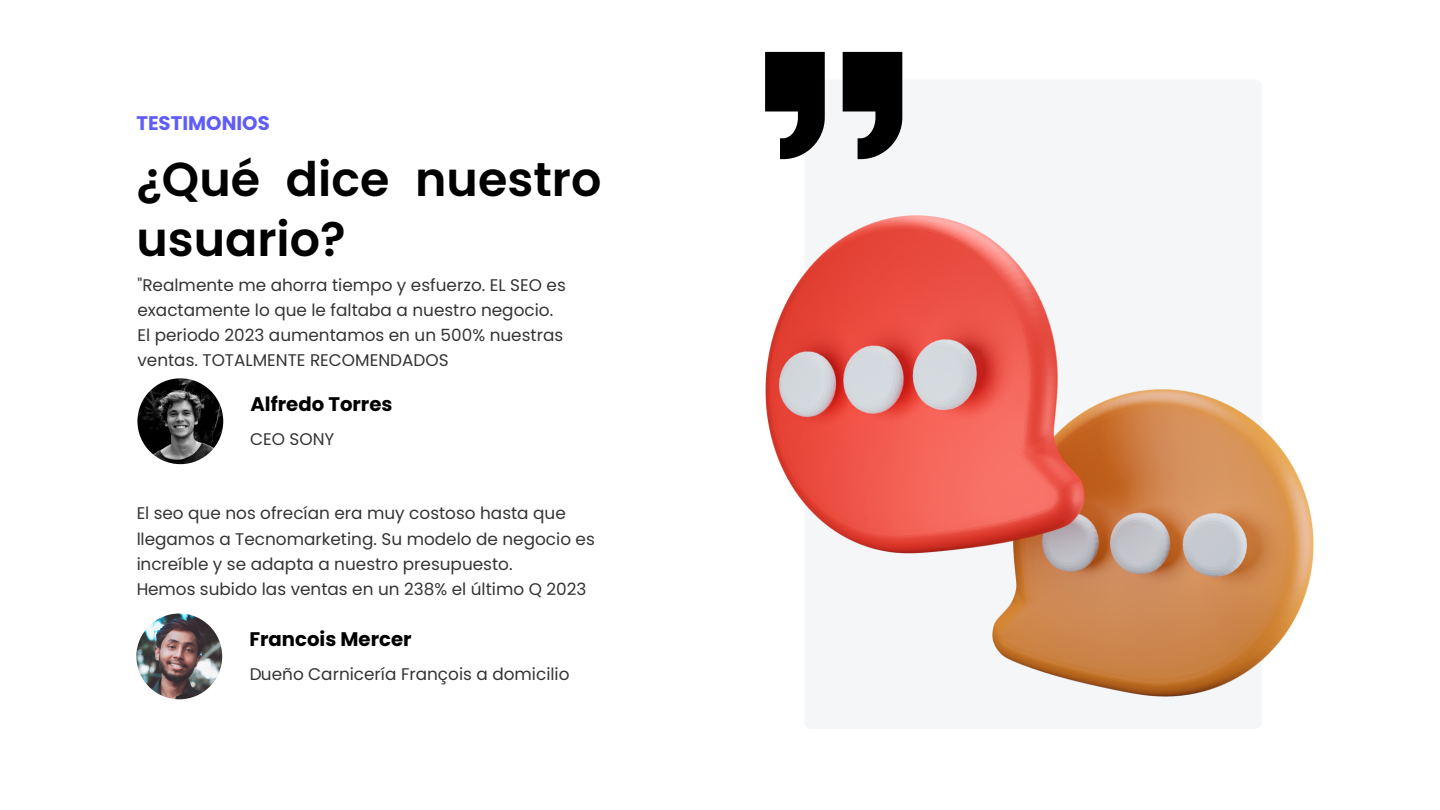
<style>
.page{position:relative;width:1440px;height:810px;background:#fff}
.page>*{position:absolute;margin:0;border:0;box-sizing:border-box;transform-origin:0 0}
.t1{font:600 47.6px/59.4px "Poppins";color:#000}
.t2{font:700 19.7px "Poppins";color:#000}
.t3{font:700 19.7px "Poppins";color:#5f5df8}
.t4{font:16.9px/25.3px "Poppins";color:#000}
</style>
<div class="page">
<div style="left:804px;top:80px;width:458px;height:649px;background:#f5f6f8;border-radius:7px"></div>
<img style="left:137px;top:378px;width:86px;height:86px;border-radius:50%">
<svg style="left:765px;top:52px;width:137px;height:107px"></svg>
<img style="left:136px;top:614px;width:86px;height:85px;border-radius:50%">
<img style="left:765px;top:216px;width:548px;height:480px">
<p class="t3" style="left:136px;top:110px;width:135px">TESTIMONIOS</p>
<p class="t1" style="left:136px;top:150px;width:466px">¿Qué dice nuestro usuario?</p>
<p class="t4" style="left:137px;top:272px;width:430px">"Realmente me ahorra tiempo y esfuerzo. EL SEO es exactamente lo que le faltaba a nuestro negocio.<br>El periodo 2023 aumentamos en un 500% nuestras ventas. TOTALMENTE RECOMENDADOS</p>
<h3 class="t2" style="left:250px;top:390px;width:144px">Alfredo Torres</h3>
<p class="t4" style="left:250px;top:426px;width:86px">CEO SONY</p>
<p class="t4" style="left:136px;top:501px;width:460px">El seo que nos ofrecían era muy costoso hasta que llegamos a Tecnomarketing. Su modelo de negocio es increíble y se adapta a nuestro presupuesto.<br>Hemos subido las ventas en un 238% el último Q 2023</p>
<h4 class="t2" style="left:249px;top:626px;width:164px">Francois Mercer</h4>
<p class="t4" style="left:249px;top:661px;width:322px">Dueño Carnicería François a domicilio</p>
</div>
